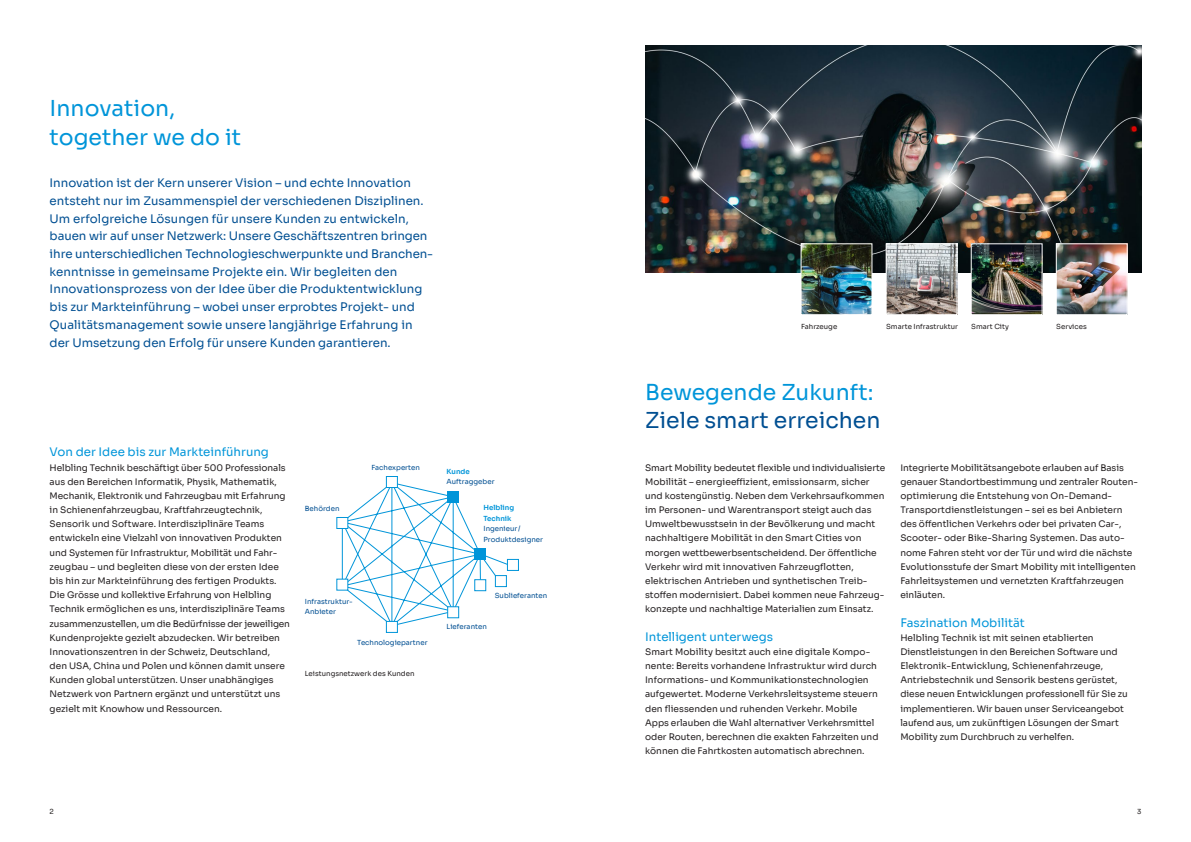
<style>
.page{position:relative;width:1191px;height:842px;background:#fff}
.page>*{position:absolute;margin:0;border:0;box-sizing:border-box;transform-origin:0 0}
.H3___22_pt{font:22px/28.3px "Sora";color:#004f92}
.H3___22_pt-2{font:22px/28.3px "Sora";color:#0095d9}
.Lead2_Quote___11_8_pt{font:11.8px/17.7px "Sora";color:#004f92}
.H5___11_8_pt{font:11.8px "Sora";color:#0095d9}
.Fliesstext___9_pt{font:9px/14.2px "Sora";color:#231f20}
.Fliesstext_klein___7_pt{font:7px/10.6px "Sora";color:#004f92}
.Fliesstext_klein___7_pt-2{font:7px "Sora";color:#231f20}
.Fliesstext_klein___7_pt-3{font:600 7px "Sora";color:#0095d9}
.s1{font-weight:600;color:#0095d9}
.s2{color:#0095d9}
</style>
<div class="page">
<img style="left:645px;top:45px;width:496px;height:227px">
<img style="left:1058px;top:246px;width:67px;height:67px">
<div style="left:1056px;top:244px;width:71px;height:71px;border:1px solid #fff"></div>
<img style="left:973px;top:246px;width:67px;height:67px">
<div style="left:971px;top:244px;width:71px;height:71px;border:1px solid #fff"></div>
<img style="left:888px;top:246px;width:67px;height:67px">
<div style="left:886px;top:244px;width:71px;height:71px;border:1px solid #fff"></div>
<img style="left:803px;top:246px;width:67px;height:67px">
<div style="left:801px;top:244px;width:71px;height:71px;border:1px solid #fff"></div>
<div style="left:336px;top:517px;width:12px;height:12px;background:#fff;border:1px solid #0095d9"></div>
<svg style="left:336px;top:579px;width:12px;height:12px"></svg>
<div style="left:386px;top:621px;width:12px;height:12px;background:#fff;border:1px solid #0095d9"></div>
<div style="left:386px;top:476px;width:12px;height:12px;background:#fff;border:1px solid #0095d9"></div>
<svg style="left:341px;top:481px;width:178px;height:146px"></svg>
<div style="left:495px;top:575px;width:12px;height:12px;background:#fff;border:1px solid #0095d9"></div>
<p class="H3___22_pt-2" style="left:50px;top:92px;width:193px">Innovation, together we do it</p>
<p class="Lead2_Quote___11_8_pt" style="left:50px;top:173px;width:385px">Innovation ist der Kern unserer Vision – und echte Innovation entsteht nur im Zusammenspiel der verschiedenen Disziplinen.<br>Um erfolgreiche Lösungen für unsere Kunden zu entwickeln, bauen wir auf unser Netzwerk: Unsere Geschäftszentren bringen ihre unterschiedlichen Technologieschwerpunkte und Branchen&shy;kenntnisse in gemeinsame Projekte ein. Wir begleiten den Innovationsprozess von der Idee über die Produktentwicklung bis zur Markteinführung – wobei unser erprobtes Projekt- und Qualitätsmanagement sowie unsere langjährige Erfahrung in der Umsetzung den Erfolg für unsere Kunden garantieren.</p>
<p class="H5___11_8_pt" style="left:50px;top:442px;width:221px">Von der Idee bis zur Markteinführung</p>
<p class="Fliesstext___9_pt" style="left:50px;top:459px;width:242px">Helbling Technik beschäftigt über 500 Professionals aus den Bereichen Informatik, Physik, Mathematik, Mechanik, Elektronik und Fahrzeugbau mit Erfahrung in Schienenfahrzeugbau, Kraftfahrzeugtechnik, Sensorik und Software. Interdisziplinäre Teams entwickeln eine Vielzahl von innovativen Produkten und Systemen für Infrastruktur, Mobilität und Fahr&shy;zeugbau – und begleiten diese von der ersten Idee bis hin zur Markteinführung des fertigen Produkts.<br>Die Grösse und kollektive Erfahrung von Helbling Technik ermöglichen es uns, interdisziplinäre Teams zusammenzustellen, um die Bedürfnisse der jeweiligen Kundenprojekte gezielt abzudecken. Wir betreiben Innovationszentren in der Schweiz, Deutschland,<br>den USA, China und Polen und können damit unsere Kunden global unterstützen. Unser unabhängiges Netzwerk von Partnern ergänzt und unterstützt uns gezielt mit Knowhow und Ressourcen.</p>
<p class="Fliesstext_klein___7_pt" style="left:305px;top:503px;width:36px">Behörden</p>
<p class="Fliesstext_klein___7_pt" style="left:371px;top:462px;width:50px">Fachexperten</p>
<p class="Fliesstext_klein___7_pt" style="left:305px;top:595px;width:48px">Infrastruktur-</p>
<p class="Fliesstext_klein___7_pt" style="left:305px;top:606px;width:33px">Anbieter</p>
<p class="Fliesstext_klein___7_pt" style="left:357px;top:636px;width:72px">Technologiepartner</p>
<p class="Fliesstext_klein___7_pt-2" style="left:305px;top:668px;width:111px">Leistungsnetzwerk des Kunden</p>
<p class="Fliesstext_klein___7_pt" style="left:446px;top:465px;width:49px"><span class="s1">Kunde<br></span>Auftraggeber</p>
<p class="Fliesstext_klein___7_pt-3" style="left:483px;top:502px;width:32px">Helbling</p>
<p class="Fliesstext_klein___7_pt" style="left:483px;top:512px;width:39px"><span class="s1">Technik<br></span>Ingenieur /</p>
<p class="Fliesstext_klein___7_pt" style="left:483px;top:533px;width:61px">Produktdesigner</p>
<p class="Fliesstext_klein___7_pt" style="left:495px;top:589px;width:54px">Sublieferanten</p>
<p class="Fliesstext_klein___7_pt" style="left:446px;top:621px;width:42px">Lieferanten</p>
<p class="Fliesstext_klein___7_pt-2" style="left:801px;top:321px;width:38px">Fahrzeuge</p>
<p class="Fliesstext_klein___7_pt-2" style="left:886px;top:321px;width:73px">Smarte Infrastruktur</p>
<p class="Fliesstext_klein___7_pt-2" style="left:971px;top:321px;width:39px">Smart City</p>
<p class="Fliesstext_klein___7_pt-2" style="left:1056px;top:321px;width:32px">Services</p>
<p class="H3___22_pt" style="left:645px;top:376px;width:237px"><span class="s2">Bewegende Zukunft:<br></span>Ziele smart erreichen</p>
<p class="Fliesstext___9_pt" style="left:645px;top:459px;width:242px">Smart Mobility bedeutet flexible und individualisierte Mobilität – energieeffizient, emissionsarm, sicher und kostengünstig. Neben dem Verkehrsaufkommen im Personen- und Warentransport steigt auch das Umweltbewusstsein in der Bevölkerung und macht nachhaltigere Mobilität in den Smart Cities von morgen wettbewerbsentscheidend. Der öffentliche Verkehr wird mit innovativen Fahrzeugflotten, elektrischen Antrieben und synthetischen Treib&shy;stoffen modernisiert. Dabei kommen neue Fahrzeug&shy;konzepte und nachhaltige Materialien zum Einsatz.</p>
<p class="H5___11_8_pt" style="left:645px;top:627px;width:129px">Intelligent unterwegs</p>
<p class="Fliesstext___9_pt" style="left:645px;top:644px;width:235px">Smart Mobility besitzt auch eine digitale Kompo&shy;nente: Bereits vorhandene Infrastruktur wird durch Informations- und Kommunikationstechnologien aufgewertet. Moderne Verkehrsleitsysteme steuern den fliessenden und ruhenden Verkehr. Mobile Apps erlauben die Wahl alternativer Verkehrsmittel oder Routen, berechnen die exakten Fahrzeiten und können die Fahrtkosten automatisch abrechnen.</p>
<p class="Fliesstext___9_pt" style="left:900px;top:459px;width:239px">Integrierte Mobilitätsangebote erlauben auf Basis genauer Standortbestimmung und zentraler Routen&shy;optimierung die Entstehung von On-Demand-Transportdienstleistungen – sei es bei Anbietern des öffentlichen Verkehrs oder bei privaten Car-, Scooter- oder Bike-Sharing Systemen. Das auto&shy;nome Fahren steht vor der Tür und wird die nächste Evolutionsstufe der Smart Mobility mit intelligenten Fahrleitsystemen und vernetzten Kraftfahrzeugen einläuten.</p>
<p class="H5___11_8_pt" style="left:900px;top:613px;width:126px">Faszination Mobilität</p>
<p class="Fliesstext___9_pt" style="left:900px;top:629px;width:229px">Helbling Technik ist mit seinen etablierten Dienstleistungen in den Bereichen Software und Elektronik-Entwicklung, Schienenfahrzeuge, Antriebstechnik und Sensorik bestens gerüstet, diese neuen Entwicklungen professionell für Sie zu implementieren. Wir bauen unser Serviceangebot laufend aus, um zukünftigen Lösungen der Smart Mobility zum Durchbruch zu verhelfen.</p>
<p class="Fliesstext_klein___7_pt-2" style="left:50px;top:805px;width:6px">2</p>
<p class="Fliesstext_klein___7_pt-2" style="left:1137px;top:805px;width:6px">3</p>
</div>
